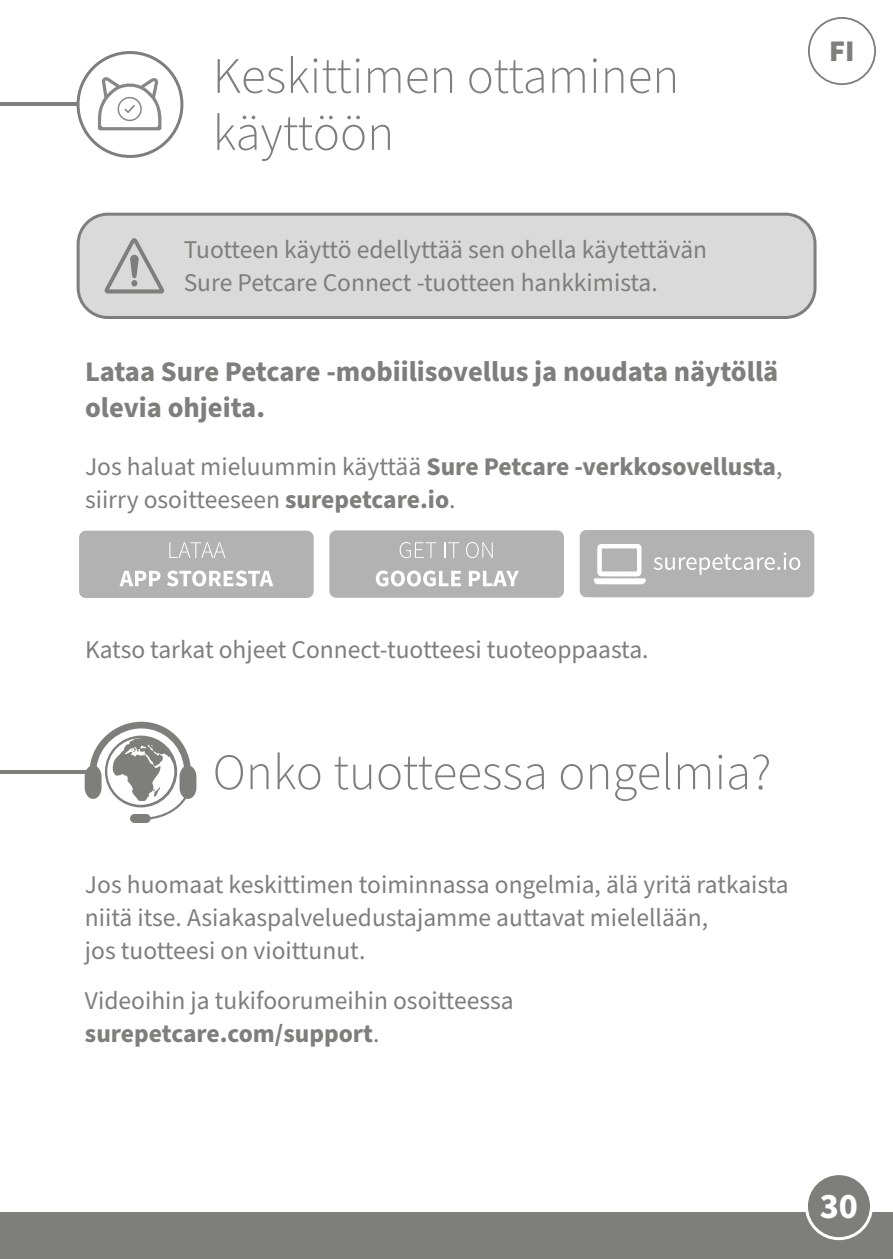
<style>
.page{position:relative;width:893px;height:1259px;background:#fff}
.page>*{position:absolute;margin:0;border:0;box-sizing:border-box;transform-origin:0 0}
.t1{font:300 51px/57px "Source Sans Pro";color:#7e7e7d}
.t2{font:700 36px "Source Sans Pro";color:#fff}
.t3{font:900 30px "Source Sans Pro";color:#7e7e7d}
.t4{font:700 28.5px/36px "Source Sans Pro";color:#7e7e7d}
.t5{font:25.5px/33px "Source Sans Pro";color:#7e7e7d}
.s1{font-weight:700}
</style>
<div class="page">
<div style="left:78px;top:214px;width:737px;height:103px;background:#dadada;border-radius:30px"></div>
<div style="left:77px;top:213px;width:739px;height:106px;border:3px solid #7e7e7d;border-radius:30px"></div>
<svg style="left:98px;top:77px;width:63px;height:53px"></svg>
<hr style="left:0;top:770px;width:89px;height:4px;background:#7e7e7d">
<svg style="left:85px;top:721px;width:111px;height:102px"></svg>
<div style="left:0;top:1212px;width:893px;height:47px;background:#7e7e7d"></div>
<div style="left:806px;top:1173px;width:65px;height:65px;background:#7e7e7d;border-radius:50%"></div>
<div style="left:805px;top:1172px;width:68px;height:68px;border:3px solid #fff;border-radius:50%"></div>
<div style="left:808px;top:17px;width:68px;height:68px;border:2px solid #7e7e7d;border-radius:50%"></div>
<div style="left:77px;top:51px;width:106px;height:107px;border:3px solid #7e7e7d;border-radius:50%"></div>
<hr style="left:0;top:102px;width:77px;height:4px;background:#7e7e7d">
<svg style="left:105px;top:238px;width:59px;height:55px"></svg>
<div style="left:580px;top:530px;width:234px;height:67px;background:#b3b2b2;border-radius:7px"></div>
<svg style="left:654px;top:552px;width:146px;height:23px"></svg>
<svg style="left:594px;top:544px;width:52px;height:40px"></svg>
<div style="left:79px;top:531px;width:235px;height:67px;background:#b3b2b2;border-radius:7px"></div>
<svg style="left:169px;top:542px;width:56px;height:16px"></svg>
<svg style="left:119px;top:571px;width:41px;height:15px"></svg>
<svg style="left:167px;top:570px;width:106px;height:16px"></svg>
<div style="left:329px;top:530px;width:235px;height:68px;background:#b3b2b2;border-radius:7px"></div>
<svg style="left:400px;top:542px;width:36px;height:16px"></svg>
<svg style="left:444px;top:542px;width:15px;height:16px"></svg>
<svg style="left:466px;top:542px;width:27px;height:16px"></svg>
<svg style="left:376px;top:570px;width:85px;height:16px"></svg>
<svg style="left:469px;top:571px;width:50px;height:15px"></svg>
<h1 class="t1" style="left:213px;top:49px;width:468px">Keskittimen ottaminen käyttöön</h1>
<p class="t5" style="left:184px;top:233px;width:525px">Tuotteen käyttö edellyttää sen ohella käytettävän<br>Sure Petcare Connect -tuotteen hankkimista.</p>
<p class="t4" style="left:85px;top:354px;width:695px">Lataa Sure Petcare -mobiilisovellus ja noudata näytöllä olevia ohjeita.</p>
<p class="t5" style="left:85px;top:451px;width:699px">Jos haluat mieluummin käyttää <span class="s1">Sure Petcare -verkkosovellusta</span>, siirry osoitteeseen <span class="s1">surepetcare.io</span>.</p>
<p class="t3" style="left:829px;top:30px;width:27px">FI</p>
<p class="t5" style="left:85px;top:634px;width:565px">Katso tarkat ohjeet Connect-tuotteesi tuoteoppaasta.</p>
<h1 class="t1" style="left:213px;top:745px;width:560px">Onko tuotteessa ongelmia?</h1>
<p class="t5" style="left:85px;top:869px;width:705px">Jos huomaat keskittimen toiminnassa ongelmia, älä yritä ratkaista niitä itse. Asiakaspalveluedustajamme auttavat mielellään,<br>jos tuotteesi on vioittunut.</p>
<p class="t5" style="left:85px;top:985px;width:430px">Videoihin ja tukifoorumeihin osoitteessa <span class="s1">surepetcare.com/support</span>.</p>
<h2 class="t2" style="left:820px;top:1181px;width:40px">30</h2>
</div>
